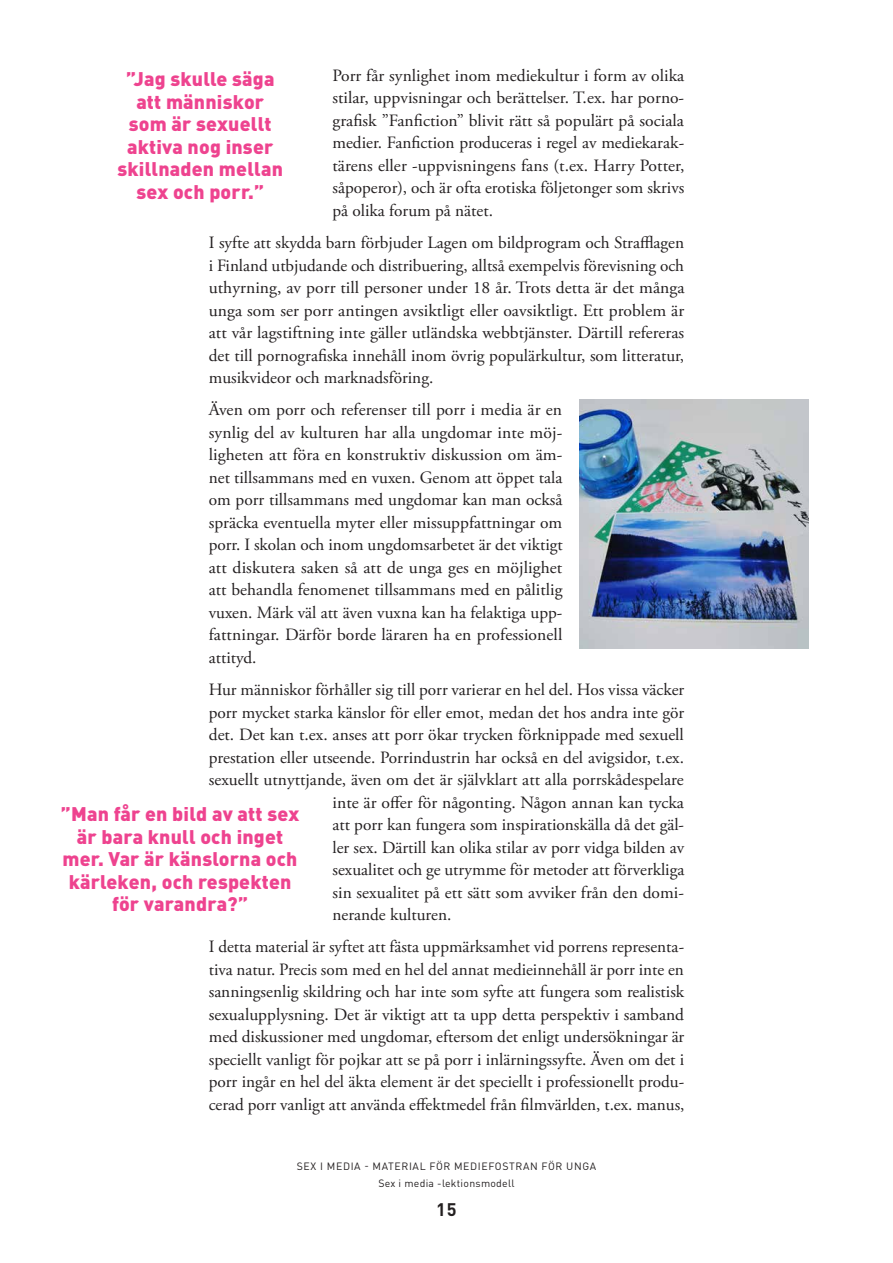
<style>
.page{position:relative;width:893px;height:1263px;background:#fff}
.page>*{position:absolute;margin:0;border:0;box-sizing:border-box;transform-origin:0 0}
.t1{font:900 19.5px/22.5px "DIN Pro";letter-spacing:.01em;color:#ee438f;text-align:center}
.t2{font:700 18px "DIN Pro";color:#231f20}
.t3{font:17.25px/22.5px "Adobe Garamond Pro";color:#231f20;text-align:justify}
.t4{font:10.5px/16.5px "DIN Pro";letter-spacing:.06em;color:#231f20;text-align:center}
</style>
<div class="page">
<img style="left:579px;top:400px;width:229px;height:249px">
<p class="t3" style="left:332px;top:65px;width:353px">Porr får synlighet inom mediekultur i form av olika stilar, uppvisningar och berättelser. T.ex. har porno&shy;grafisk ”Fanfiction” blivit rätt så populärt på sociala medier. Fanfiction produceras i regel av mediekarak&shy;tärens eller -uppvisningens fans (t.ex. Harry Potter, såpoperor), och är ofta erotiska följetonger som skrivs på olika forum på nätet.</p>
<p class="t3" style="left:209px;top:232px;width:477px">I syfte att skydda barn förbjuder Lagen om bildprogram och Strafflagen i Finland utbjudande och distribuering, alltså exempelvis förevisning och uthyrning, av porr till personer under 18 år. Trots detta är det många unga som ser porr antingen avsiktligt eller oavsiktligt. Ett problem är att vår lagstiftning inte gäller utländska webbtjänster. Därtill refereras det till pornografiska innehåll inom övrig populärkultur, som litteratur, musikvideor och marknadsföring.</p>
<p class="t3" style="left:209px;top:399px;width:355px">Även om porr och referenser till porr i media är en synlig del av kulturen har alla ungdomar inte möj&shy;ligheten att föra en konstruktiv diskussion om äm&shy;net tillsammans med en vuxen. Genom att öppet tala om porr tillsammans med ungdomar kan man också spräcka eventuella myter eller missuppfattningar om porr. I skolan och inom ungdomsarbetet är det viktigt att diskutera saken så att de unga ges en möjlighet att behandla fenomenet tillsammans med en pålitlig vuxen. Märk väl att även vuxna kan ha felaktiga upp&shy;fattningar. Därför borde läraren ha en professionell attityd.</p>
<p class="t3" style="left:209px;top:679px;width:477px">Hur människor förhåller sig till porr varierar en hel del. Hos vissa väcker</p>
<p class="t3" style="left:209px;top:701px;width:477px">porr mycket starka känslor för eller emot, medan det hos andra inte gör</p>
<p class="t3" style="left:209px;top:724px;width:477px">det. Det kan t.ex. anses att porr ökar trycken förknippade med sexuell</p>
<p class="t3" style="left:209px;top:746px;width:477px">prestation eller utseende. Porrindustrin har också en del avigsidor, t.ex.</p>
<p class="t3" style="left:209px;top:769px;width:477px">sexuellt utnyttjande, även om det är självklart att alla porrskådespelare</p>
<p class="t3" style="left:332px;top:791px;width:353px">inte är offer för någonting. Någon annan kan tycka</p>
<p class="t3" style="left:332px;top:814px;width:353px">att porr kan fungera som inspirationskälla då det gäl-</p>
<p class="t3" style="left:332px;top:836px;width:353px">ler sex. Därtill kan olika stilar av porr vidga bilden av</p>
<p class="t3" style="left:332px;top:859px;width:353px">sexualitet och ge utrymme för metoder att förverkliga</p>
<p class="t3" style="left:332px;top:881px;width:353px">sin sexualitet på ett sätt som avviker från den domi-</p>
<p class="t3" style="left:332px;top:904px;width:120px">nerande kulturen.</p>
<p class="t3" style="left:209px;top:936px;width:477px">I detta material är syftet att fästa uppmärksamhet vid porrens representa&shy;tiva natur. Precis som med en hel del annat medieinnehåll är porr inte en sanningsenlig skildring och har inte som syfte att fungera som realistisk sexualupplysning. Det är viktigt att ta upp detta perspektiv i samband med diskussioner med ungdomar, eftersom det enligt undersökningar är speciellt vanligt för pojkar att se på porr i inlärningssyfte. Även om det i porr ingår en hel del äkta element är det speciellt i professionellt produ&shy;cerad porr vanligt att använda effektmedel från filmvärlden, t.ex. manus,</p>
<p class="t1" style="left:118px;top:67px;width:167px">”Jag skulle säga att människor som är sexuellt aktiva nog inser skillnaden mellan sex och porr.”</p>
<p class="t1" style="left:61px;top:802px;width:240px">”Man får en bild av att sex är bara knull och inget mer. Var är känslorna och kärleken, och respekten för varandra?”</p>
<p class="t4" style="left:297px;top:1158px;width:301px">SEX I MEDIA - MATERIAL FÖR MEDIEFOSTRAN FÖR UNGA<br>SEX I MEDIA -LEKTIONSMODELL</p>
<p class="t2" style="left:436px;top:1197px;width:22px">15</p>
</div>
